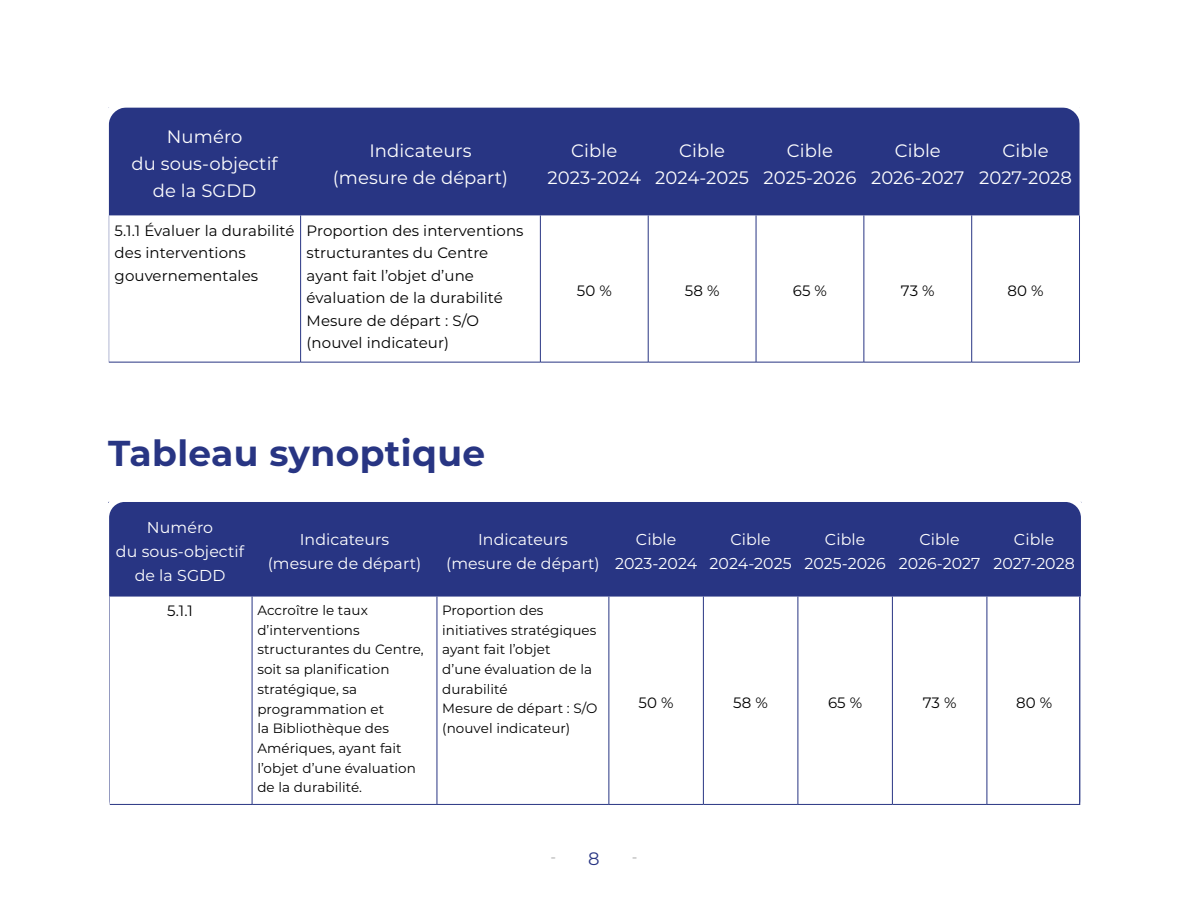
<style>
.page{position:relative;width:1188px;height:918px;background:#fff}
.page>*{position:absolute;margin:0;border:0;box-sizing:border-box;transform-origin:0 0}
.t1{font:700 36px "Montserrat";letter-spacing:.01em;color:#283583}
.texte_courant{font:18px/27px "Montserrat";letter-spacing:.005em;color:#fff;text-align:center}
.texte_courant-2{font:15.75px/23.7px "Montserrat";letter-spacing:.005em;color:#fff;text-align:center}
.texte_courant-3{font:15px/22.5px "Montserrat";letter-spacing:.005em;color:#000}
.t2{font:300 15px "Montserrat";color:#878787}
.texte_courant-4{font:13.5px/19.6px "Montserrat";letter-spacing:.005em;color:#000}
.s1{font-weight:400;font-size:18px;color:#283583}
</style>
<div class="page">
<div style="left:110px;top:109px;width:969px;height:106px;background:#283583"></div>
<hr style="left:300px;top:215px;width:1px;height:147px;background:#283583">
<hr style="left:540px;top:215px;width:1px;height:147px;background:#283583">
<hr style="left:648px;top:215px;width:1px;height:147px;background:#283583">
<hr style="left:756px;top:215px;width:1px;height:147px;background:#283583">
<hr style="left:864px;top:215px;width:1px;height:147px;background:#283583">
<hr style="left:971px;top:215px;width:1px;height:147px;background:#283583">
<hr style="left:108px;top:362px;width:193px;height:1px;background:#283583">
<hr style="left:301px;top:362px;width:239px;height:1px;background:#283583">
<hr style="left:540px;top:362px;width:108px;height:1px;background:#283583">
<hr style="left:648px;top:362px;width:108px;height:1px;background:#283583">
<hr style="left:756px;top:362px;width:108px;height:1px;background:#283583">
<hr style="left:864px;top:362px;width:108px;height:1px;background:#283583">
<hr style="left:972px;top:362px;width:108px;height:1px;background:#283583">
<div style="left:101px;top:100px;width:987px;height:320px;border:8px solid #fff;border-radius:22px"></div>
<div style="left:111px;top:503px;width:969px;height:94px;background:#283583"></div>
<hr style="left:252px;top:597px;width:1px;height:207px;background:#283583">
<hr style="left:437px;top:597px;width:1px;height:207px;background:#283583">
<hr style="left:609px;top:597px;width:1px;height:207px;background:#283583">
<hr style="left:703px;top:597px;width:1px;height:207px;background:#283583">
<hr style="left:798px;top:597px;width:1px;height:207px;background:#283583">
<hr style="left:892px;top:597px;width:1px;height:207px;background:#283583">
<hr style="left:987px;top:597px;width:1px;height:207px;background:#283583">
<hr style="left:107px;top:804px;width:145px;height:1px;background:#283583">
<hr style="left:252px;top:804px;width:185px;height:1px;background:#283583">
<hr style="left:437px;top:804px;width:172px;height:1px;background:#283583">
<hr style="left:609px;top:804px;width:94px;height:1px;background:#283583">
<hr style="left:703px;top:804px;width:95px;height:1px;background:#283583">
<hr style="left:798px;top:804px;width:94px;height:1px;background:#283583">
<hr style="left:892px;top:804px;width:95px;height:1px;background:#283583">
<hr style="left:987px;top:804px;width:95px;height:1px;background:#283583">
<div style="left:103px;top:495px;width:985px;height:327px;border:7px solid #fff;border-radius:19px"></div>
<hr style="left:1079px;top:597px;width:1px;height:207px;background:#283583">
<p class="texte_courant" style="left:132px;top:123px;width:148px">Numéro<br>du sous-objectif de la SGDD</p>
<p class="texte_courant" style="left:333px;top:136px;width:177px">Indicateurs (mesure de départ)</p>
<p class="texte_courant" style="left:548px;top:136px;width:95px">Cible<br>2023-2024</p>
<p class="texte_courant" style="left:655px;top:136px;width:95px">Cible<br>2024-2025</p>
<p class="texte_courant" style="left:763px;top:136px;width:94px">Cible<br>2025-2026</p>
<p class="texte_courant" style="left:871px;top:136px;width:95px">Cible<br>2026-2027</p>
<p class="texte_courant" style="left:979px;top:136px;width:95px">Cible<br>2027-2028</p>
<p class="texte_courant-3" style="left:115px;top:219px;width:181px">5.1.1 Évaluer la durabilité des interventions gouvernementales</p>
<p class="texte_courant-3" style="left:307px;top:219px;width:219px">Proportion des interventions structurantes du Centre ayant fait l’objet d’une évaluation de la durabilité<br>Mesure de départ : S/O (nouvel indicateur)</p>
<h1 class="t1" style="left:108px;top:427px;width:379px">Tableau synoptique</h1>
<p class="texte_courant-3" style="left:577px;top:279px;width:37px">50 %</p>
<p class="texte_courant-3" style="left:685px;top:279px;width:36px">58 %</p>
<p class="texte_courant-3" style="left:793px;top:279px;width:36px">65 %</p>
<p class="texte_courant-3" style="left:901px;top:279px;width:35px">73 %</p>
<p class="texte_courant-3" style="left:1008px;top:279px;width:38px">80 %</p>
<p class="texte_courant-2" style="left:116px;top:515px;width:130px">Numéro<br>du sous-objectif de la SGDD</p>
<p class="texte_courant-2" style="left:268px;top:527px;width:155px">Indicateurs (mesure de départ)</p>
<p class="texte_courant-2" style="left:446px;top:527px;width:155px">Indicateurs (mesure de départ)</p>
<p class="texte_courant-2" style="left:615px;top:527px;width:83px">Cible<br>2023-2024</p>
<p class="texte_courant-2" style="left:710px;top:527px;width:84px">Cible<br>2024-2025</p>
<p class="texte_courant-2" style="left:804px;top:527px;width:83px">Cible<br>2025-2026</p>
<p class="texte_courant-2" style="left:899px;top:527px;width:83px">Cible<br>2026-2027</p>
<p class="texte_courant-2" style="left:993px;top:527px;width:83px">Cible<br>2027-2028</p>
<p class="texte_courant-3" style="left:167px;top:599px;width:27px">5.1.1</p>
<p class="texte_courant-4" style="left:257px;top:600px;width:168px">Accroître le taux d’interventions structurantes du Centre, soit sa planification stratégique, sa programmation et<br>la Bibliothèque des<br>Amériques, ayant fait l’objet d’une évaluation de la durabilité.</p>
<p class="texte_courant-4" style="left:442px;top:600px;width:157px">Proportion des initiatives stratégiques ayant fait l’objet<br>d’une évaluation de la durabilité<br>Mesure de départ : S/O (nouvel indicateur)</p>
<p class="texte_courant-3" style="left:639px;top:691px;width:37px">50 %</p>
<p class="texte_courant-3" style="left:733px;top:691px;width:36px">58 %</p>
<p class="texte_courant-3" style="left:828px;top:691px;width:36px">65 %</p>
<p class="texte_courant-3" style="left:923px;top:691px;width:35px">73 %</p>
<p class="texte_courant-3" style="left:1016px;top:691px;width:38px">80 %</p>
<p class="t2" style="left:550px;top:847px;width:51px">- <span class="s1">8</span></p>
<p class="t2" style="left:632px;top:847px;width:7px">-</p>
</div>
